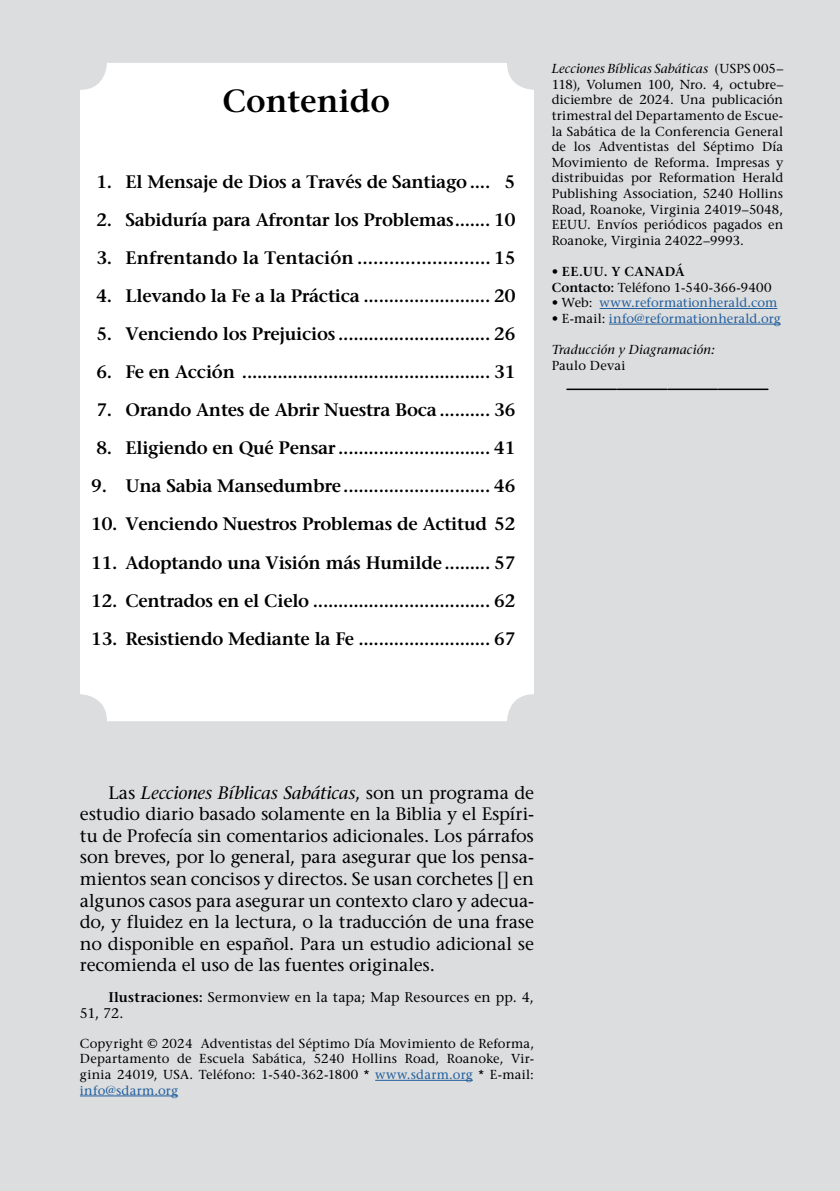
<style>
.page{position:relative;width:840px;height:1191px;background:#fff}
.page>*{position:absolute;margin:0;border:0;box-sizing:border-box;transform-origin:0 0}
.t1{font:600 32px "Stone Serif";color:#000}
.t2{font:600 18px "Stone Serif";letter-spacing:-.015em;color:#000}
.t3{font:18px/21.6px "Stone Serif";letter-spacing:-.01em;color:#000;text-align:justify}
.t4{font:14px/16px "Stone Serif";letter-spacing:.01em;color:#000}
.t5{font:13px/15.6px "Stone Serif";letter-spacing:.01em;color:#000;text-align:justify}
.t6{font:13px "Stone Serif";letter-spacing:.005em;color:#215e9e}
.t7{font:600 13px/15.6px "Stone Serif";letter-spacing:.03em;color:#000}
.t8{font:italic 13px "Stone Serif";letter-spacing:.015em;color:#000}
.s1{font-style:italic}
.s2{font-weight:400}
.s3{color:#000}
.s4{font-weight:600}
.s5{color:#215e9e}
</style>
<div class="page">
<div style="left:0;top:0;width:839px;height:1191px;background:#dcddde"></div>
<div style="left:80px;top:63px;width:453px;height:658px;background:#fff;border-radius:27px"></div>
<hr style="left:375px;top:1080px;width:97px;height:1px;background:#215e9e">
<hr style="left:80px;top:1095px;width:98px;height:1px;background:#215e9e">
<hr style="left:599px;top:308px;width:177px;height:1px;background:#215e9e">
<hr style="left:608px;top:324px;width:172px;height:1px;background:#215e9e">
<svg style="left:566px;top:388px;width:201px;height:2px"></svg>
<h1 class="t1" style="left:222px;top:81px;width:169px">Contenido</h1>
<p class="t2" style="left:96px;top:171px;width:420px">1. El Mensaje de Dios a Través de Santiago .... 5</p>
<p class="t2" style="left:96px;top:209px;width:420px">2. Sabiduría para Afrontar los Problemas....... 10</p>
<p class="t2" style="left:96px;top:247px;width:420px">3. Enfrentando la Tentación ......................... 15</p>
<p class="t2" style="left:96px;top:285px;width:420px">4. Llevando la Fe a la Práctica ......................... 20</p>
<p class="t2" style="left:96px;top:323px;width:420px">5. Venciendo los Prejuicios .............................. 26</p>
<p class="t2" style="left:96px;top:361px;width:420px">6. Fe en Acción ................................................. 31</p>
<p class="t2" style="left:96px;top:399px;width:420px">7. Orando Antes de Abrir Nuestra Boca .......... 36</p>
<p class="t2" style="left:96px;top:437px;width:420px">8. Eligiendo en Qué Pensar .............................. 41</p>
<p class="t2" style="left:91px;top:475px;width:425px">9. Una Sabia Mansedumbre............................. 46</p>
<p class="t2" style="left:91px;top:513px;width:425px">10. Venciendo Nuestros Problemas de Actitud 52</p>
<p class="t2" style="left:91px;top:551px;width:425px">11. Adoptando una Visión más Humilde ......... 57</p>
<p class="t2" style="left:91px;top:589px;width:425px">12. Centrados en el Cielo ................................... 62</p>
<p class="t2" style="left:91px;top:627px;width:425px">13. Resistiendo Mediante la Fe .......................... 67</p>
<p class="t5" style="left:551px;top:61px;width:233px"><span class="s1">Lecciones Bíblicas Sabáticas</span> (USPS 005– 118), Volumen 100, Nro. 4, octubre– diciembre de 2024. Una publicación trimestral del Departamento de Escue&shy;la Sabática de la Conferencia General de los Adventistas del Séptimo Día Movimiento de Reforma. Impresas y distribuidas por Reformation Herald Publishing Association, 5240 Hollins Road, Roanoke, Virginia 24019–5048, EEUU. Envíos periódicos pagados en Roanoke, Virginia 24022–9993.</p>
<p class="t7" style="left:551px;top:263px;width:221px">• EE.UU. Y CANADÁ<br>Contacto: <span class="s2">Teléfono 1-540-366-9400</span></p>
<p class="t6" style="left:551px;top:295px;width:227px"><span class="s3">• Web:</span> www.reformationherald.com</p>
<p class="t6" style="left:551px;top:310px;width:230px"><span class="s3">• E-mail:</span> info@reformationherald.org</p>
<p class="t8" style="left:551px;top:342px;width:165px">Traducción y Diagramación:</p>
<p class="t5" style="left:551px;top:357px;width:75px">Paulo Devai</p>
<p class="t3" style="left:80px;top:781px;width:455px;text-indent:28px">Las <span class="s1">Lecciones Bíblicas Sabáticas</span>, son un programa de estudio diario basado solamente en la Biblia y el Espíri&shy;tu de Profecía sin comentarios adicionales. Los párrafos son breves, por lo general, para asegurar que los pensa&shy;mientos sean concisos y directos. Se usan corchetes [] en algunos casos para asegurar un contexto claro y adecua&shy;do, y fluidez en la lectura, o la traducción de una frase no disponible en español. Para un estudio adicional se recomienda el uso de las fuentes originales.</p>
<p class="t4" style="left:80px;top:989px;width:455px;text-indent:28px"><span class="s4">Ilustraciones:</span> Sermonview en la tapa; Map Resources en pp. 4,<br>51, 72.</p>
<p class="t5" style="left:80px;top:1035px;width:455px">Copyright © 2024 Adventistas del Séptimo Día Movimiento de Reforma, Departamento de Escuela Sabática, 5240 Hollins Road, Roanoke, Vir&shy;ginia 24019, USA. Teléfono: 1-540-362-1800 * <span class="s5">www.sdarm.org</span> * E-mail: <span class="s5">info@sdarm.org</span></p>
</div>
